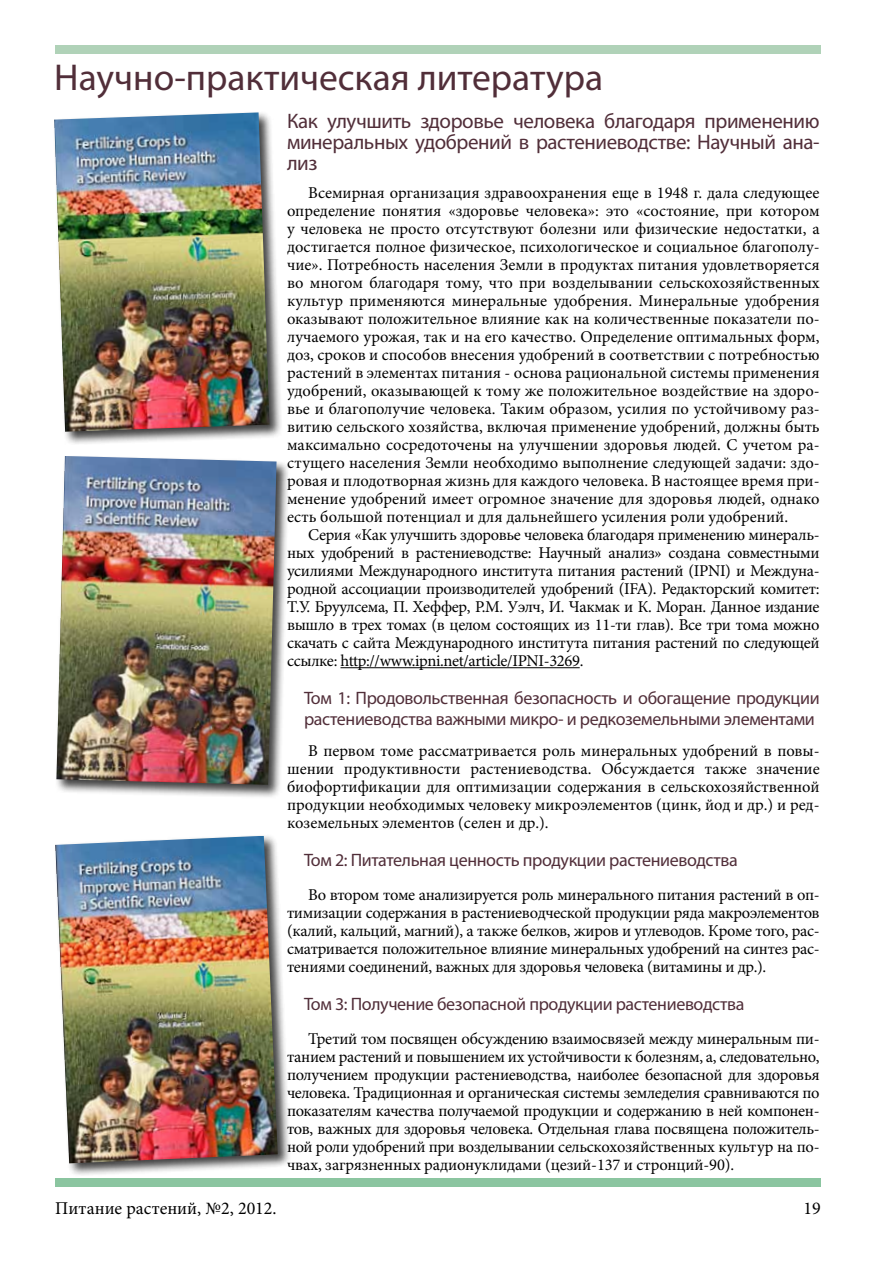
<style>
.page{position:relative;width:893px;height:1263px;background:#fff}
.page>*{position:absolute;margin:0;border:0;box-sizing:border-box;transform-origin:0 0}
.t1{font:37.5px "Myriad Pro";color:#512e39}
.t2{font:21px/21px "Myriad Pro";letter-spacing:-.02em;color:#512e39;text-align:justify}
.t3{font:18px/21px "Myriad Pro";letter-spacing:-.02em;color:#512e39}
.t4{font:18px "Minion Pro";color:#000}
.t5{font:16.5px/18px "Minion Pro";letter-spacing:-.01em;color:#000;text-align:justify}
</style>
<div class="page">
<div style="left:56px;top:45px;width:764px;height:9px;background:#b0d2b8"></div>
<div style="left:55px;top:1178px;width:766px;height:9px;background:#8bc5a0"></div>
<hr style="left:340px;top:667px;width:240px;height:1px;background:#000">
<div style="left:53px;top:111px;width:230px;height:335px;background:#000;opacity:.75"></div>
<img style="left:54px;top:112px;width:215px;height:320px">
<div style="left:55px;top:454px;width:236px;height:345px;background:#000;opacity:.75"></div>
<img style="left:56px;top:456px;width:221px;height:329px">
<div style="left:54px;top:834px;width:238px;height:343px;background:#000;opacity:.75"></div>
<img style="left:55px;top:836px;width:223px;height:327px">
<h1 class="t1" style="left:54px;top:54px;width:550px">Научно-практическая литература</h1>
<p class="t2" style="left:287px;top:110px;width:534px">Как улучшить здоровье человека благодаря применению минеральных удобрений в растениеводстве: Научный ана&shy;лиз</p>
<p class="t5" style="left:287px;top:184px;width:534px;text-indent:21px">Всемирная организация здравоохранения еще в 1948 г. дала следующее определение понятия «здоровье человека»: это «состояние, при котором у человека не просто отсутствуют болезни или физические недостатки, а достигается полное физическое, психологическое и социальное благополу&shy;чие». Потребность населения Земли в продуктах питания удовлетворяется во многом благодаря тому, что при возделывании сельскохозяйственных культур применяются минеральные удобрения. Минеральные удобрения оказывают положительное влияние как на количественные показатели по&shy;лучаемого урожая, так и на его качество. Определение оптимальных форм, доз, сроков и способов внесения удобрений в соответствии с потребностью растений в элементах питания - основа рациональной системы применения удобрений, оказывающей к тому же положительное воздействие на здоро&shy;вье и благополучие человека. Таким образом, усилия по устойчивому раз&shy;витию сельского хозяйства, включая применение удобрений, должны быть максимально сосредоточены на улучшении здоровья людей. С учетом ра&shy;стущего населения Земли необходимо выполнение следующей задачи: здо&shy;ровая и плодотворная жизнь для каждого человека. В настоящее время при&shy;менение удобрений имеет огромное значение для здоровья людей, однако есть большой потенциал и для дальнейшего усиления роли удобрений.</p>
<p class="t5" style="left:287px;top:526px;width:534px;text-indent:21px">Серия «Как улучшить здоровье человека благодаря применению минераль&shy;ных удобрений в растениеводстве: Научный анализ» создана совместными усилиями Международного института питания растений (IPNI) и Междуна&shy;родной ассоциации производителей удобрений (IFA). Редакторский комитет:<br>Т.У. Бруулсема, П. Хеффер, Р.М. Уэлч, И. Чакмак и К. Моран. Данное издание вышло в трех томах (в целом состоящих из 11-ти глав). Все три тома можно скачать с сайта Международного института питания растений по следующей ссылке: http://www.ipni.net/article/IPNI-3269.</p>
<p class="t3" style="left:304px;top:687px;width:517px">Том 1: Продовольственная безопасность и обогащение продукции растениеводства важными микро- и редкоземельными элементами</p>
<p class="t5" style="left:287px;top:742px;width:534px;text-indent:21px">В первом томе рассматривается роль минеральных удобрений в повы&shy;шении продуктивности растениеводства. Обсуждается также значение биофортификации для оптимизации содержания в сельскохозяйственной продукции необходимых человеку микроэлементов (цинк, йод и др.) и ред&shy;коземельных элементов (селен и др.).</p>
<p class="t3" style="left:304px;top:849px;width:435px">Том 2: Питательная ценность продукции растениеводства</p>
<p class="t5" style="left:287px;top:886px;width:534px;text-indent:21px">Во втором томе анализируется роль минерального питания растений в оп&shy;тимизации содержания в растениеводческой продукции ряда макроэлементов (калий, кальций, магний), а также белков, жиров и углеводов. Кроме того, рас&shy;сматривается положительное влияние минеральных удобрений на синтез рас&shy;тениями соединений, важных для здоровья человека (витамины и др.).</p>
<p class="t3" style="left:304px;top:993px;width:442px">Том 3: Получение безопасной продукции растениеводства</p>
<p class="t5" style="left:287px;top:1030px;width:534px;text-indent:21px">Третий том посвящен обсуждению взаимосвязей между минеральным пи&shy;танием растений и повышением их устойчивости к болезням, а, следовательно, получением продукции растениеводства, наиболее безопасной для здоровья человека. Традиционная и органическая системы земледелия сравниваются по показателям качества получаемой продукции и содержанию в ней компонен&shy;тов, важных для здоровья человека. Отдельная глава посвящена положитель&shy;ной роли удобрений при возделывании сельскохозяйственных культур на по&shy;чвах, загрязненных радионуклидами (цезий-137 и стронций-90).</p>
<p class="t4" style="left:55px;top:1196px;width:223px">Питание растений, №2, 2012.</p>
<p class="t4" style="left:803px;top:1196px;width:19px">19</p>
</div>
